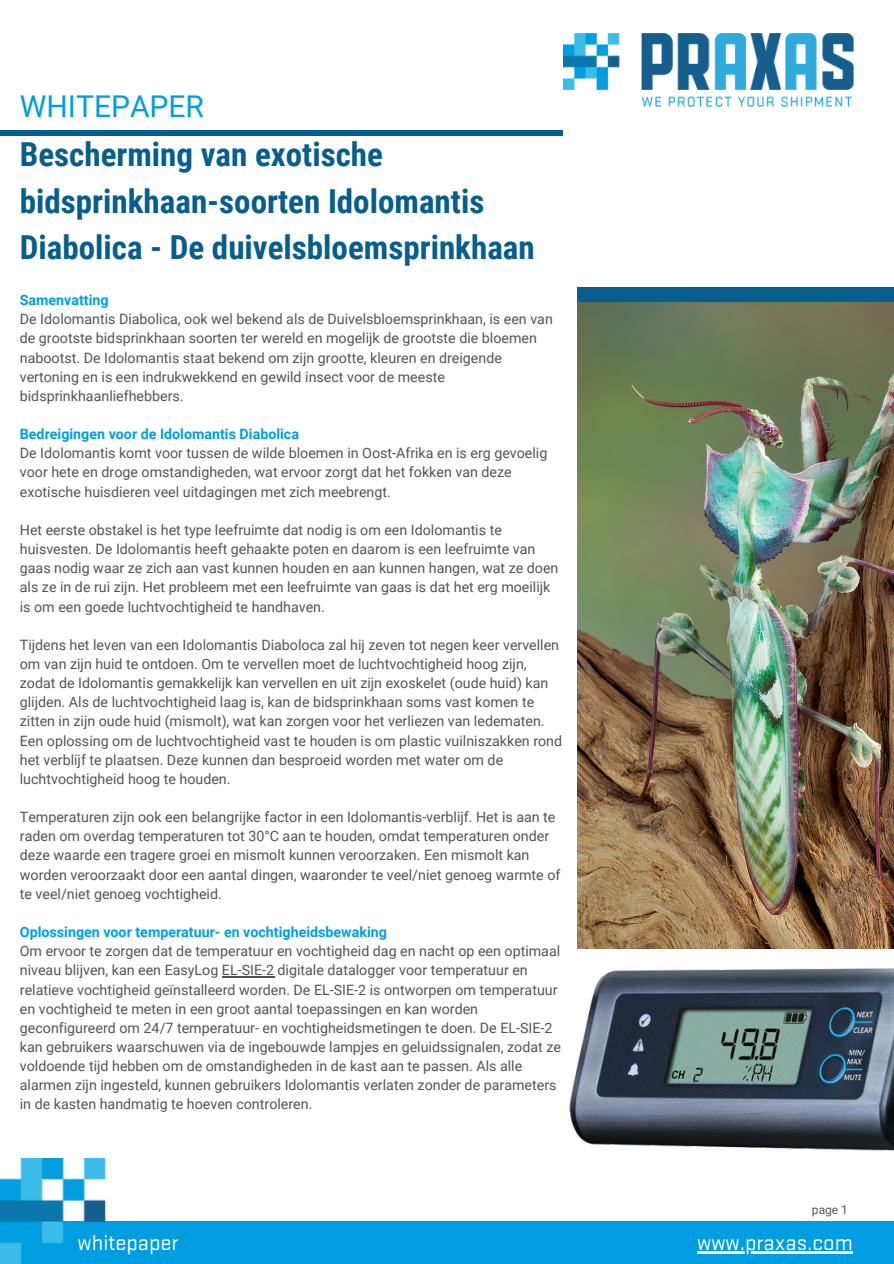
<style>
.page{position:relative;width:894px;height:1264px;background:#fff}
.page>*{position:absolute;margin:0;border:0;box-sizing:border-box;transform-origin:0 0}
.t1{font:700 33px/46.2px "Roboto Condensed";color:#075e8d}
.t2{font:30px "Roboto";color:#009ee0}
.t3{font:22.5px "Stratum 2";color:#fff}
.t4{font:14.25px/19.2px "Roboto";color:#545454}
.t5{font:700 14.25px "Roboto";color:#009ee0}
.t6{font:12px "Roboto";color:#545454}
</style>
<div class="page">
<img style="left:563px;top:33px;width:289px;height:74px">
<div style="left:0;top:1221px;width:893px;height:42px;background:#009ee0"></div>
<img style="left:0;top:1158px;width:106px;height:105px">
<div style="left:0;top:130px;width:563px;height:6px;background:#075e8d"></div>
<img style="left:577px;top:301px;width:316px;height:544px">
<div style="left:577px;top:287px;width:316px;height:14px;background:#075e8d"></div>
<img style="left:569px;top:845px;width:324px;height:409px">
<hr style="left:222px;top:976px;width:52px;height:1px;background:#545454">
<hr style="left:697px;top:1251px;width:155px;height:2px;background:#fff">
<p class="t2" style="left:20px;top:89px;width:186px">WHITEPAPER</p>
<p class="t1" style="left:20px;top:132px;width:516px">Bescherming van exotische bidsprinkhaan-soorten Idolomantis<br>Diabolica - De duivelsbloemsprinkhaan</p>
<p class="t5" style="left:20px;top:292px;width:90px">Samenvatting</p>
<p class="t4" style="left:20px;top:310px;width:534px">De Idolomantis Diabolica, ook wel bekend als de Duivelsbloemsprinkhaan, is een van de grootste bidsprinkhaan soorten ter wereld en mogelijk de grootste die bloemen nabootst. De Idolomantis staat bekend om zijn grootte, kleuren en dreigende vertoning en is een indrukwekkend en gewild insect voor de meeste bidsprinkhaanliefhebbers.</p>
<p class="t5" style="left:20px;top:426px;width:281px">Bedreigingen voor de Idolomantis Diabolica</p>
<p class="t4" style="left:20px;top:444px;width:529px">De Idolomantis komt voor tussen de wilde bloemen in Oost-Afrika en is erg gevoelig voor hete en droge omstandigheden, wat ervoor zorgt dat het fokken van deze exotische huisdieren veel uitdagingen met zich meebrengt.</p>
<p class="t4" style="left:20px;top:520px;width:540px">Het eerste obstakel is het type leefruimte dat nodig is om een Idolomantis te huisvesten. De Idolomantis heeft gehaakte poten en daarom is een leefruimte van gaas nodig waar ze zich aan vast kunnen houden en aan kunnen hangen, wat ze doen als ze in de rui zijn. Het probleem met een leefruimte van gaas is dat het erg moeilijk is om een goede luchtvochtigheid te handhaven.</p>
<p class="t4" style="left:20px;top:635px;width:543px">Tijdens het leven van een Idolomantis Diaboloca zal hij zeven tot negen keer vervellen om van zijn huid te ontdoen. Om te vervellen moet de luchtvochtigheid hoog zijn, zodat de Idolomantis gemakkelijk kan vervellen en uit zijn exoskelet (oude huid) kan glijden. Als de luchtvochtigheid laag is, kan de bidsprinkhaan soms vast komen te zitten in zijn oude huid (mismolt), wat kan zorgen voor het verliezen van ledematen.<br>Een oplossing om de luchtvochtigheid vast te houden is om plastic vuilniszakken rond het verblijf te plaatsen. Deze kunnen dan besproeid worden met water om de luchtvochtigheid hoog te houden.</p>
<p class="t4" style="left:20px;top:807px;width:542px">Temperaturen zijn ook een belangrijke factor in een Idolomantis-verblijf. Het is aan te raden om overdag temperaturen tot 30°C aan te houden, omdat temperaturen onder deze waarde een tragere groei en mismolt kunnen veroorzaken. Een mismolt kan worden veroorzaakt door een aantal dingen, waaronder te veel/niet genoeg warmte of te veel/niet genoeg vochtigheid.</p>
<p class="t5" style="left:20px;top:923px;width:368px">Oplossingen voor temperatuur- en vochtigheidsbewaking</p>
<p class="t4" style="left:20px;top:941px;width:542px">Om ervoor te zorgen dat de temperatuur en vochtigheid dag en nacht op een optimaal niveau blijven, kan een EasyLog EL-SIE-2 digitale datalogger voor temperatuur en relatieve vochtigheid geïnstalleerd worden. De EL-SIE-2 is ontworpen om temperatuur en vochtigheid te meten in een groot aantal toepassingen en kan worden geconfigureerd om 24/7 temperatuur- en vochtigheidsmetingen te doen. De EL-SIE-2 kan gebruikers waarschuwen via de ingebouwde lampjes en geluidssignalen, zodat ze voldoende tijd hebben om de omstandigheden in de kast aan te passen. Als alle alarmen zijn ingesteld, kunnen gebruikers Idolomantis verlaten zonder de parameters in de kasten handmatig te hoeven controleren.</p>
<p class="t6" style="left:811px;top:1202px;width:38px">page 1</p>
<p class="t3" style="left:78px;top:1229px;width:102px">whitepaper</p>
<p class="t3" style="left:697px;top:1229px;width:157px">www.praxas.com</p>
</div>
